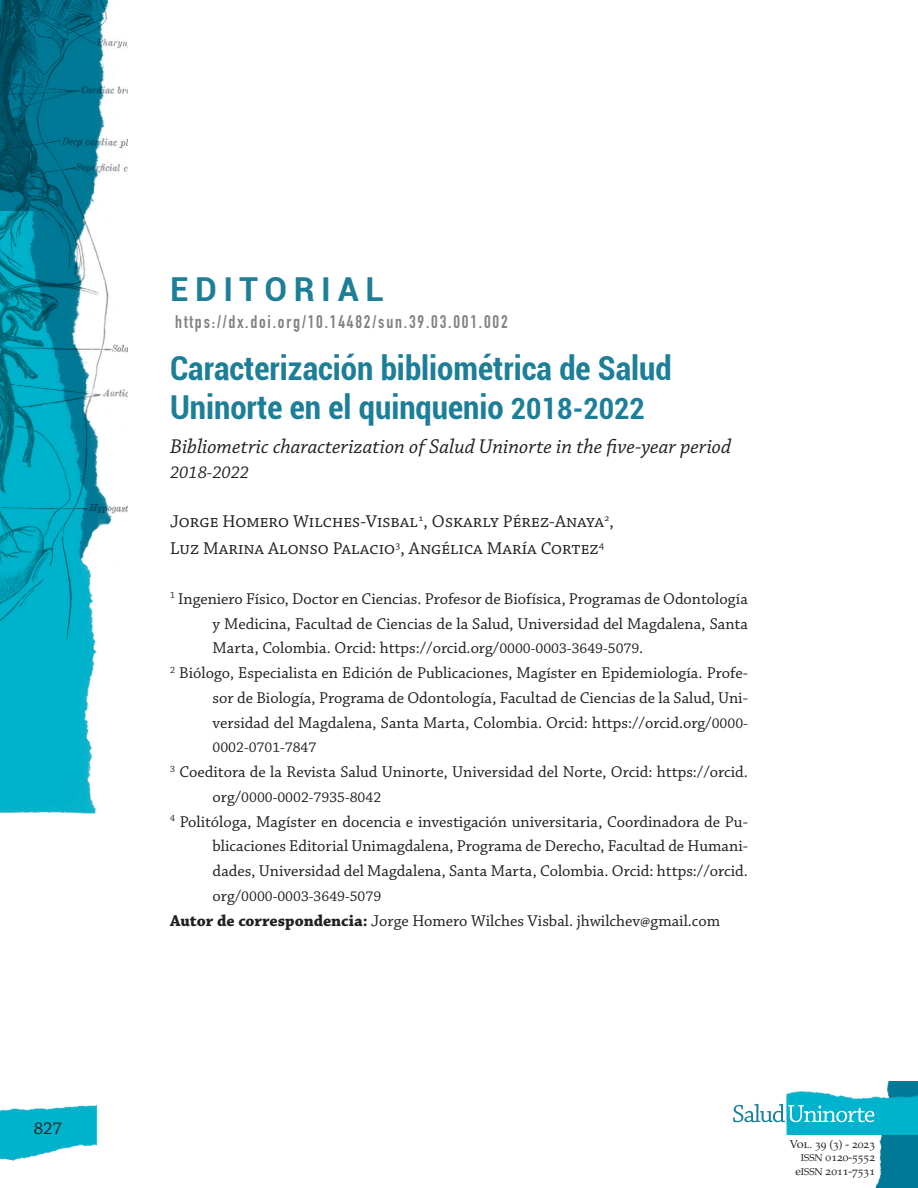
<style>
.page{position:relative;width:918px;height:1188px;background:#fff}
.page>*{position:absolute;margin:0;border:0;box-sizing:border-box;transform-origin:0 0}
.Titulo_Español{font:700 condensed 33px/39px "Roboto";color:#1d7e98}
.EDITORIAL{font:700 33px "Roboto";letter-spacing:.2em;color:#1d7e98}
.Titulo_Ingles{font:italic 21px "Chaparral Pro";color:#231f20}
.Autores{font:18px "Chaparral Pro";color:#231f20}
.Doi{font:18px "DIN Engschrift Std";letter-spacing:.1em;color:#808285}
.Autores_2{font:18px "Chaparral Pro";color:#231f20}
.Titulo_Ingles-2{font:italic 18px "Chaparral Pro";color:#231f20}
.Datos_Autores{font:16.5px/24.8px "Chaparral Pro";color:#231f20;text-align:justify}
.Datos_autores_Final{font:16.5px "Chaparral Pro";color:#231f20}
.Datos_Autores-2{font:15px "Chaparral Pro";color:#231f20}
.t1{font:11.4px/13.5px "Palatino LT Std";color:#231f20;text-align:right}
.s1{font-size:29.25px}
.s2{font-size:15px}
.s3{font-size:16.5px}
.s4{font-weight:700}
.s5{font-size:9.9px}
</style>
<div class="page">
<img style="left:0;top:673px;width:96px;height:141px">
<img style="left:0;top:0;width:127px;height:673px">
<img style="left:0;top:1105px;width:98px;height:56px">
<img style="left:850px;top:1082px;width:68px;height:106px">
<img style="left:787px;top:1090px;width:131px;height:44px">
<img style="left:0;top:1105px;width:1px;height:29px">
<svg style="left:733px;top:1104px;width:141px;height:18px"></svg>
<p class="Autores" style="left:34px;top:1118px;width:30px">827</p>
<p class="EDITORIAL" style="left:170px;top:266px;width:215px">EDITORIAL</p>
<p class="Doi" style="left:175px;top:311px;width:334px">https://dx.doi.org/10.14482/sun.39.03.001.002</p>
<p class="Titulo_Español" style="left:170px;top:347px;width:503px">Caracterización bibliométrica de Salud<br>Uninorte en el quinquenio <span class="s1">2018-2022</span></p>
<p class="Titulo_Ingles" style="left:170px;top:435px;width:563px">Bibliometric characterization of Salud Uninorte in the five-year period</p>
<p class="Titulo_Ingles-2" style="left:170px;top:463px;width:81px">2018-2022</p>
<p class="Autores" style="left:170px;top:511px;width:445px">Jorge Homero Wilches-Visbal<sup>1</sup>, Oskarly Pérez-Anaya<sup>2</sup>,</p>
<p class="Autores_2" style="left:170px;top:538px;width:436px">Luz Marina Alonso Palacio<sup>3</sup>, Angélica María Cortez<sup>4</sup></p>
<p class="Datos_Autores" style="left:213px;top:587px;width:537px;text-indent:-43px"><sup>1</sup> Ingeniero Físico, Doctor en Ciencias. Profesor de Biofísica, Programas de Odontología y Medicina, Facultad de Ciencias de la Salud, Universidad del Magdalena, Santa Marta, Colombia. Orcid: https://orcid.org/<span class="s2">0000-0003-3649-5079</span>.</p>
<p class="Datos_Autores" style="left:213px;top:661px;width:537px;text-indent:-43px"><sup>2</sup> Biólogo, Especialista en Edición de Publicaciones, Magíster en Epidemiología. Profe&shy;sor de Biología, Programa de Odontología, Facultad de Ciencias de la Salud, Uni&shy;versidad del Magdalena, Santa Marta, Colombia. Orcid: https://orcid.org/<span class="s2">0000-</span></p>
<p class="Datos_Autores-2" style="left:213px;top:739px;width:105px">0002-0701-7847</p>
<p class="Datos_Autores" style="left:170px;top:760px;width:579px"><sup>3</sup> Coeditora de la Revista Salud Uninorte, Universidad del Norte, Orcid: https://orcid.</p>
<p class="Datos_Autores-2" style="left:213px;top:789px;width:170px"><span class="s3">org/</span>0000-0002-7935-8042</p>
<p class="Datos_Autores" style="left:213px;top:810px;width:537px;text-indent:-43px"><sup>4</sup> Politóloga, Magíster en docencia e investigación universitaria, Coordinadora de Pu&shy;blicaciones Editorial Unimagdalena, Programa de Derecho, Facultad de Humani&shy;dades, Universidad del Magdalena, Santa Marta, Colombia. Orcid: https://orcid.</p>
<p class="Datos_Autores-2" style="left:213px;top:888px;width:170px"><span class="s3">org/</span>0000-0003-3649-5079</p>
<p class="Datos_autores_Final" style="left:170px;top:911px;width:552px"><span class="s4">Autor de correspondencia:</span> Jorge Homero Wilches Visbal. jhwilchev@gmail.com</p>
<p class="t1" style="left:790px;top:1137px;width:87px">Vol. 39 (3) - 2023<br><span class="s5">ISSN</span> 0120-5552 e<span class="s5">ISSN</span> 2011-7531</p>
</div>
